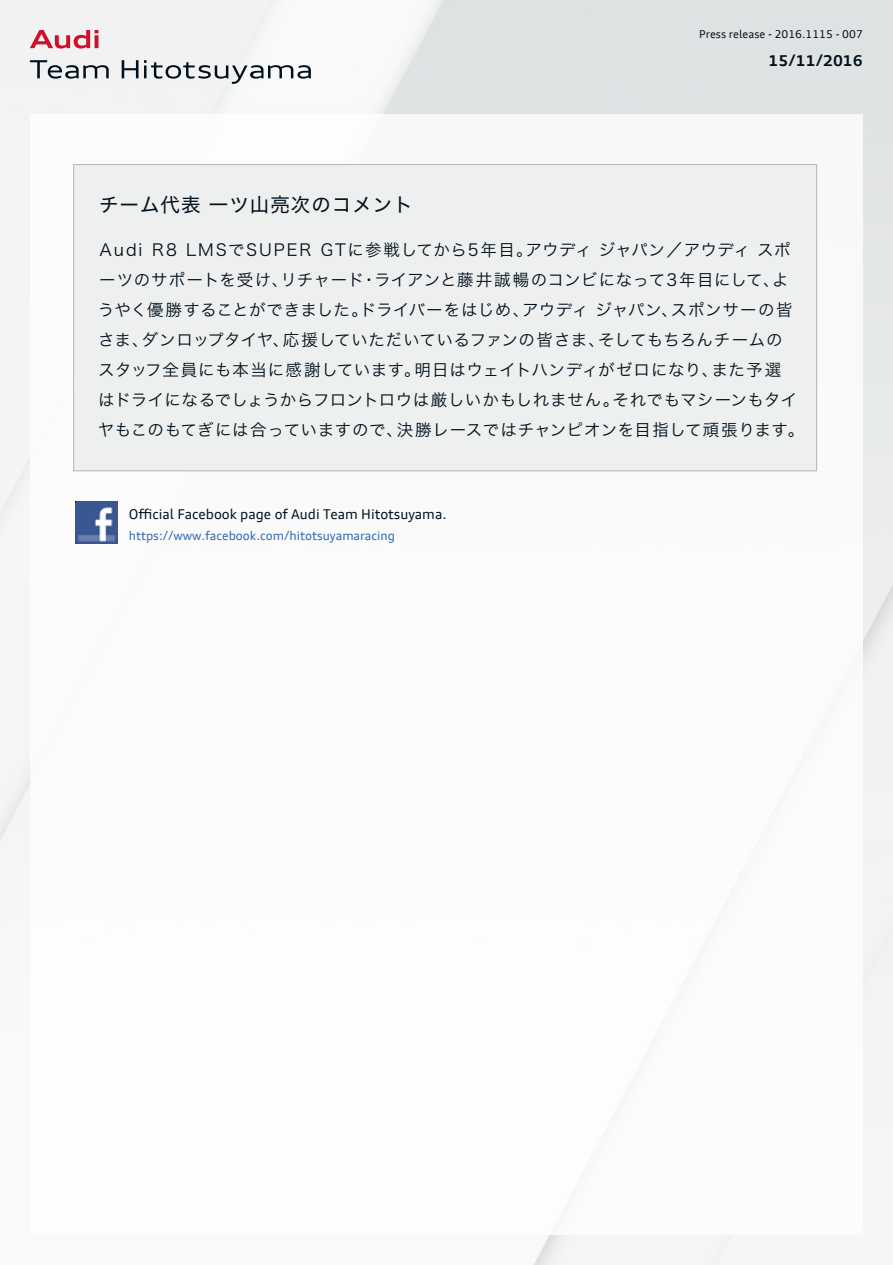
<style>
.page{position:relative;width:893px;height:1265px;background:#fff}
.page>*{position:absolute;margin:0;border:0;box-sizing:border-box;transform-origin:0 0}
.t1{font:19.5px "Hira Kaku Std W4";letter-spacing:.05em;color:#01111c}
.t2{font:16.5px/30px "Hira Kaku Std W3";letter-spacing:.03em;color:#01111c}
.t3{font:700 15px "Audi Type";color:#01111c}
.t4{font:13.5px "Audi Type";color:#01111c}
.t5{font:12px "Audi Type";color:#2e67b1}
.t6{font:10.8px "Audi Type";color:#01111c}
</style>
<div class="page">
<svg style="left:30px;top:60px;width:79px;height:19px"></svg>
<svg style="left:122px;top:60px;width:16px;height:18px"></svg>
<svg style="left:144px;top:60px;width:167px;height:24px"></svg>
<svg style="left:30px;top:30px;width:68px;height:19px"></svg>
<img style="left:75px;top:502px;width:42px;height:42px">
<div style="left:74px;top:165px;width:742px;height:306px;background:#eef0f0"></div>
<p class="t6" style="left:699px;top:28px;width:165px">Press release - 2016.1115 - 007</p>
<p class="t3" style="left:768px;top:51px;width:96px">15/11/2016</p>
<p class="t1" style="left:99px;top:190px;width:315px">チーム代表 一ツ山亮次のコメント</p>
<p class="t2" style="left:98px;top:235px;width:708px">Audi R8 LMSでSUPER GTに参戦してから5年目。アウディ ジャパン／アウディ スポーツのサポートを受け、リチャード・ライアンと藤井誠暢のコンビになって3年目にして、ようやく優勝することができました。ドライバーをはじめ、アウディ ジャパン、スポンサーの皆さま、ダンロップタイヤ、応援していただいているファンの皆さま、そしてもちろんチームの<br>スタッフ全員にも本当に感謝しています。明日はウェイトハンディがゼロになり、また予選<br>はドライになるでしょうからフロントロウは厳しいかもしれません。それでもマシーンもタイヤもこのもてぎには合っていますので、決勝レースではチャンピオンを目指して頑張ります。</p>
<p class="t4" style="left:129px;top:505px;width:319px">Official Facebook page of Audi Team Hitotsuyama.</p>
<p class="t5" style="left:129px;top:528px;width:268px">https://www.facebook.com/hitotsuyamaracing</p>
</div>
